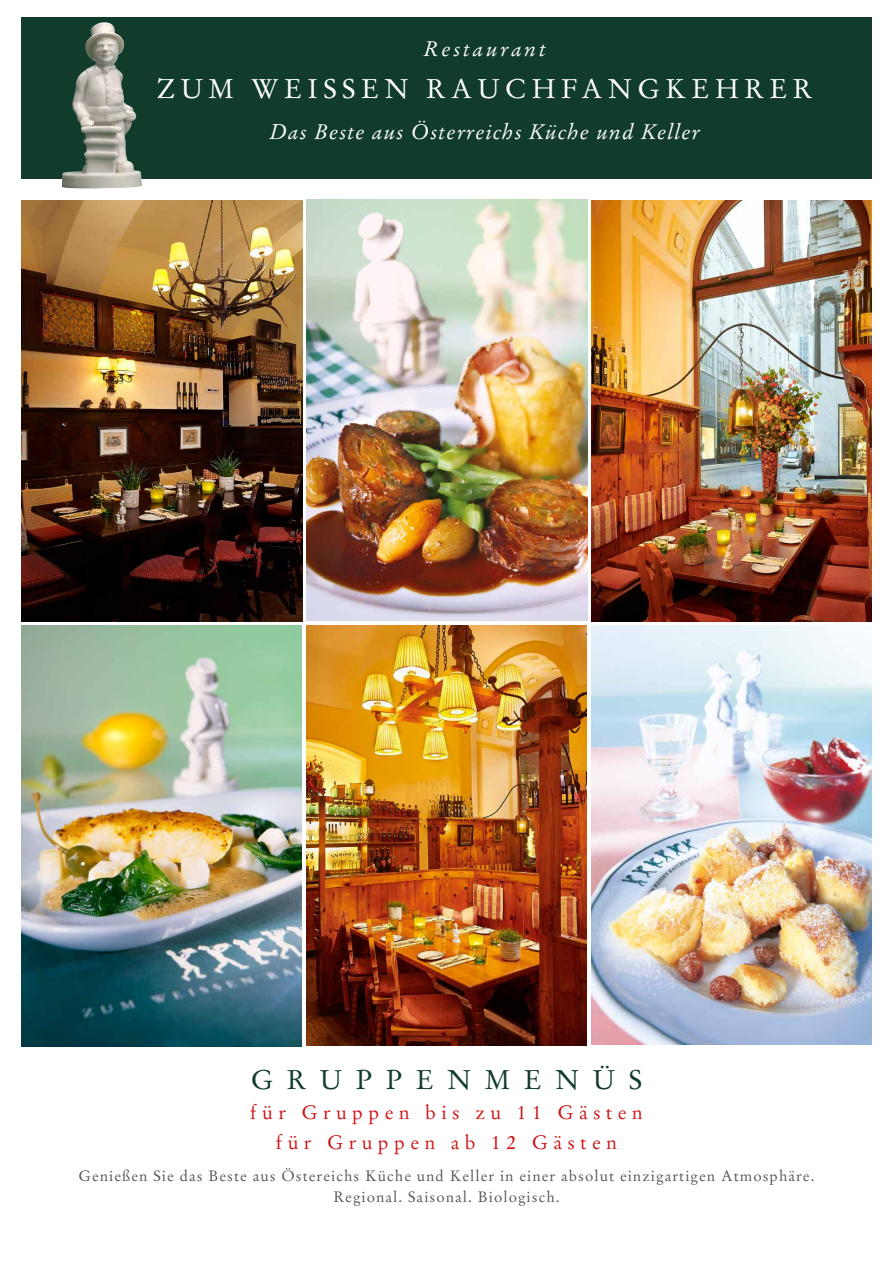
<style>
.page{position:relative;width:893px;height:1263px;background:#fff}
.page>*{position:absolute;margin:0;border:0;box-sizing:border-box;transform-origin:0 0}
.t1{font:27px "Stempel Garamond CE";letter-spacing:.2em;color:#fff}
.t2{font:27px "Stempel Garamond CE";letter-spacing:.5em;color:#113c2b}
.t3{font:italic 21px "Stempel Garamond CE";letter-spacing:.05em;color:#fff}
.t4{font:italic 21px "Stempel Garamond CE";letter-spacing:.13em;color:#fff}
.t5{font:19.5px/30px "Stempel Garamond CE";letter-spacing:.275em;color:#cd1719;text-align:center}
.t6{font:15px/21px "Stempel Garamond CE";letter-spacing:.07em;color:#575756;text-align:center}
</style>
<div class="page">
<div style="left:21px;top:17px;width:851px;height:162px;background:#113c2b"></div>
<img style="left:72px;top:22px;width:31px;height:133px">
<img style="left:22px;top:200px;width:280px;height:421px">
<img style="left:22px;top:625px;width:280px;height:421px">
<img style="left:306px;top:625px;width:281px;height:420px">
<img style="left:306px;top:199px;width:281px;height:421px">
<img style="left:591px;top:201px;width:281px;height:420px">
<img style="left:591px;top:625px;width:281px;height:419px">
<h2 class="t4" style="left:423px;top:36px;width:124px">Restaurant</h2>
<h1 class="t1" style="left:157px;top:72px;width:656px">ZUM WEISSEN RAUCHFANGKEHRER</h1>
<h2 class="t3" style="left:270px;top:118px;width:432px">Das Beste aus Österreichs Küche und Keller</h2>
<h1 class="t2" style="left:251px;top:1062px;width:393px">GRUPPENMENÜS</h1>
<h3 class="t5" style="left:250px;top:1097px;width:394px">für Gruppen bis zu 11 Gästen für Gruppen ab 12 Gästen</h3>
<p class="t6" style="left:79px;top:1165px;width:737px">Genießen Sie das Beste aus Östereichs Küche und Keller in einer absolut einzigartigen Atmosphäre.<br>Regional. Saisonal. Biologisch.</p>
</div>
